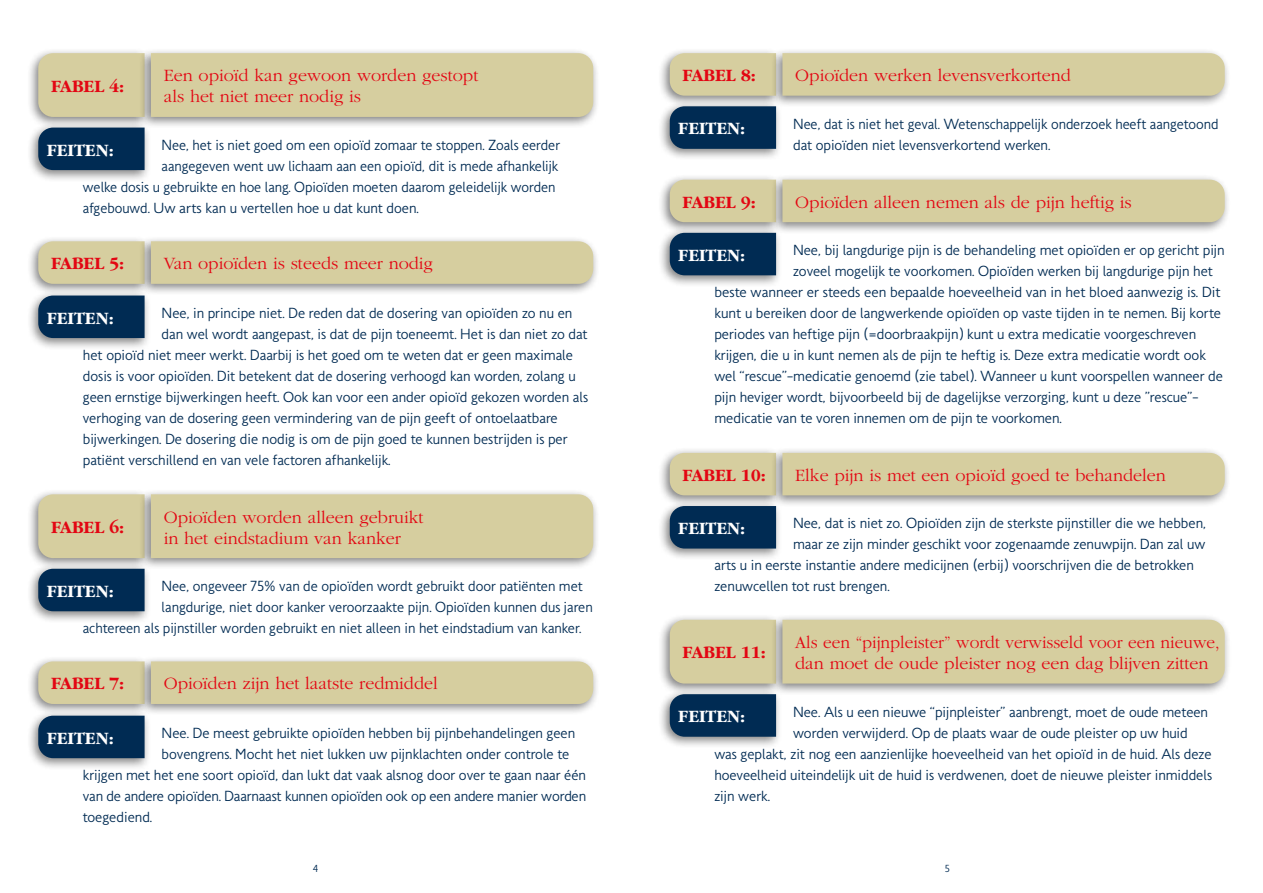
<style>
.page{position:relative;width:1263px;height:893px;background:#fff}
.page>*{position:absolute;margin:0;border:0;box-sizing:border-box;transform-origin:0 0}
.t1{font:300 18px/21px "Garamond";color:#e30613}
.t2{font:300 18px/21px "Garamond";color:#e30613;scale:.96 1}
.t3{font:700 18px "Garamond";color:#e30613}
.t4{font:700 18px "Garamond";color:#fff}
.t5{font:15px/21px "Nycomed Sans";color:#002b53}
.t6{font:10.5px "Nycomed Sans";color:#002b53}
</style>
<div class="page">
<div style="left:27px;top:47px;width:124px;height:82px;background:#000;opacity:.5"></div>
<div style="left:38px;top:53px;width:101px;height:64px;background:#d6ce9f"></div>
<div style="left:27px;top:122px;width:124px;height:60px;background:#000;opacity:.5"></div>
<div style="left:38px;top:128px;width:107px;height:42px;background:#002b53"></div>
<div style="left:139px;top:47px;width:461px;height:82px;background:#000;opacity:.5"></div>
<div style="left:151px;top:53px;width:442px;height:64px;background:#d6ce9f"></div>
<div style="left:27px;top:236px;width:124px;height:60px;background:#000;opacity:.5"></div>
<svg style="left:38px;top:241px;width:101px;height:43px;background:#d5cda0"></svg>
<div style="left:27px;top:656px;width:124px;height:60px;background:#000;opacity:.5"></div>
<div style="left:38px;top:661px;width:101px;height:43px;background:#d6ce9f"></div>
<div style="left:27px;top:489px;width:124px;height:82px;background:#000;opacity:.5"></div>
<div style="left:38px;top:494px;width:101px;height:64px;background:#d6ce9f"></div>
<div style="left:27px;top:290px;width:124px;height:60px;background:#000;opacity:.5"></div>
<div style="left:38px;top:296px;width:107px;height:42px;background:#002b53"></div>
<div style="left:27px;top:710px;width:124px;height:60px;background:#000;opacity:.5"></div>
<div style="left:38px;top:716px;width:107px;height:42px;background:#002b53"></div>
<div style="left:27px;top:563px;width:124px;height:60px;background:#000;opacity:.5"></div>
<div style="left:38px;top:569px;width:107px;height:42px;background:#002b53"></div>
<div style="left:139px;top:236px;width:461px;height:60px;background:#000;opacity:.5"></div>
<div style="left:151px;top:241px;width:442px;height:43px;background:#d6ce9f"></div>
<div style="left:139px;top:656px;width:461px;height:60px;background:#000;opacity:.5"></div>
<div style="left:151px;top:661px;width:442px;height:43px;background:#d6ce9f"></div>
<div style="left:139px;top:489px;width:461px;height:82px;background:#000;opacity:.5"></div>
<div style="left:151px;top:494px;width:442px;height:64px;background:#d6ce9f"></div>
<div style="left:658px;top:47px;width:124px;height:61px;background:#000;opacity:.5"></div>
<div style="left:670px;top:53px;width:101px;height:43px;background:#d6ce9f"></div>
<div style="left:658px;top:174px;width:124px;height:60px;background:#000;opacity:.5"></div>
<div style="left:670px;top:180px;width:101px;height:42px;background:#d6ce9f"></div>
<div style="left:658px;top:447px;width:124px;height:61px;background:#000;opacity:.5"></div>
<div style="left:670px;top:453px;width:101px;height:42px;background:#d6ce9f"></div>
<div style="left:658px;top:101px;width:124px;height:60px;background:#000;opacity:.5"></div>
<div style="left:670px;top:106px;width:106px;height:43px;background:#002b53"></div>
<div style="left:658px;top:227px;width:124px;height:61px;background:#000;opacity:.5"></div>
<div style="left:670px;top:233px;width:106px;height:42px;background:#002b53"></div>
<div style="left:658px;top:500px;width:124px;height:61px;background:#000;opacity:.5"></div>
<div style="left:670px;top:506px;width:106px;height:43px;background:#002b53"></div>
<div style="left:771px;top:47px;width:460px;height:61px;background:#000;opacity:.5"></div>
<div style="left:782px;top:53px;width:443px;height:43px;background:#d6ce9f"></div>
<div style="left:771px;top:174px;width:460px;height:60px;background:#000;opacity:.5"></div>
<div style="left:782px;top:180px;width:443px;height:42px;background:#d6ce9f"></div>
<div style="left:771px;top:447px;width:460px;height:61px;background:#000;opacity:.5"></div>
<div style="left:782px;top:453px;width:443px;height:42px;background:#d6ce9f"></div>
<div style="left:658px;top:614px;width:124px;height:82px;background:#000;opacity:.5"></div>
<div style="left:670px;top:620px;width:101px;height:64px;background:#d6ce9f"></div>
<div style="left:658px;top:688px;width:124px;height:61px;background:#000;opacity:.5"></div>
<div style="left:670px;top:694px;width:106px;height:43px;background:#002b53"></div>
<div style="left:771px;top:614px;width:460px;height:82px;background:#000;opacity:.5"></div>
<div style="left:782px;top:620px;width:443px;height:64px;background:#d6ce9f"></div>
<p class="t3" style="left:51px;top:76px;width:75px">FABEL 4:</p>
<p class="t1" style="left:164px;top:65px;width:316px">Een opioïd kan gewoon worden gestopt als het niet meer nodig is</p>
<p class="t5" style="left:162px;top:134px;width:400px">Nee, het is niet goed om een opioïd zomaar te stoppen. Zoals eerder</p>
<p class="t5" style="left:162px;top:155px;width:398px">aangegeven went uw lichaam aan een opioïd, dit is mede afhankelijk</p>
<p class="t5" style="left:83px;top:176px;width:474px">welke dosis u gebruikte en hoe lang. Opioïden moeten daarom geleidelijk worden</p>
<p class="t5" style="left:83px;top:197px;width:337px">afgebouwd. Uw arts kan u vertellen hoe u dat kunt doen.</p>
<p class="t4" style="left:47px;top:140px;width:68px">FEITEN:</p>
<p class="t3" style="left:51px;top:254px;width:75px">FABEL 5:</p>
<p class="t1" style="left:164px;top:253px;width:271px">Van opioïden is steeds meer nodig</p>
<p class="t5" style="left:162px;top:302px;width:412px">Nee, in principe niet. De reden dat de dosering van opioïden zo nu en</p>
<p class="t5" style="left:162px;top:323px;width:428px">dan wel wordt aangepast, is dat de pijn toeneemt. Het is dan niet zo dat</p>
<p class="t5" style="left:83px;top:344px;width:492px">het opioïd niet meer werkt. Daarbij is het goed om te weten dat er geen maximale</p>
<p class="t5" style="left:83px;top:365px;width:494px">dosis is voor opioïden. Dit betekent dat de dosering verhoogd kan worden, zolang u</p>
<p class="t5" style="left:83px;top:386px;width:507px">geen ernstige bijwerkingen heeft. Ook kan voor een ander opioïd gekozen worden als</p>
<p class="t5" style="left:83px;top:407px;width:476px">verhoging van de dosering geen vermindering van de pijn geeft of ontoelaatbare</p>
<p class="t5" style="left:83px;top:428px;width:486px">bijwerkingen. De dosering die nodig is om de pijn goed te kunnen bestrijden is per</p>
<p class="t5" style="left:83px;top:449px;width:309px">patiënt verschillend en van vele factoren afhankelijk.</p>
<p class="t4" style="left:47px;top:308px;width:68px">FEITEN:</p>
<p class="t3" style="left:51px;top:518px;width:75px">FABEL 6:</p>
<p class="t1" style="left:164px;top:507px;width:261px">Opioïden worden alleen gebruikt in het eindstadium van kanker</p>
<p class="t5" style="left:162px;top:575px;width:423px">Nee, ongeveer 75% van de opioïden wordt gebruikt door patiënten met</p>
<p class="t5" style="left:162px;top:596px;width:433px">langdurige, niet door kanker veroorzaakte pijn. Opioïden kunnen dus jaren</p>
<p class="t5" style="left:83px;top:617px;width:500px">achtereen als pijnstiller worden gebruikt en niet alleen in het eindstadium van kanker.</p>
<p class="t4" style="left:47px;top:581px;width:68px">FEITEN:</p>
<p class="t3" style="left:51px;top:674px;width:75px">FABEL 7:</p>
<p class="t1" style="left:164px;top:674px;width:276px">Opioïden zijn het laatste redmiddel</p>
<p class="t5" style="left:162px;top:722px;width:415px">Nee. De meest gebruikte opioïden hebben bij pijnbehandelingen geen</p>
<p class="t5" style="left:162px;top:743px;width:409px">bovengrens. Mocht het niet lukken uw pijnklachten onder controle te</p>
<p class="t5" style="left:83px;top:764px;width:505px">krijgen met het ene soort opioïd, dan lukt dat vaak alsnog door over te gaan naar één</p>
<p class="t5" style="left:83px;top:785px;width:505px">van de andere opioïden. Daarnaast kunnen opioïden ook op een andere manier worden</p>
<p class="t5" style="left:83px;top:806px;width:71px">toegediend.</p>
<p class="t4" style="left:47px;top:728px;width:68px">FEITEN:</p>
<p class="t3" style="left:682px;top:66px;width:75px">FABEL 8:</p>
<p class="t1" style="left:795px;top:65px;width:277px">Opioïden werken levensverkortend</p>
<p class="t4" style="left:678px;top:119px;width:68px">FEITEN:</p>
<p class="t5" style="left:793px;top:113px;width:427px">Nee, dat is niet het geval. Wetenschappelijk onderzoek heeft aangetoond dat opioïden niet levensverkortend werken.</p>
<p class="t3" style="left:682px;top:192px;width:75px">FABEL 9:</p>
<p class="t1" style="left:795px;top:192px;width:338px">Opioïden alleen nemen als de pijn heftig is</p>
<p class="t5" style="left:793px;top:239px;width:433px">Nee, bij langdurige pijn is de behandeling met opioïden er op gericht pijn</p>
<p class="t5" style="left:793px;top:260px;width:421px">zoveel mogelijk te voorkomen. Opioïden werken bij langdurige pijn het</p>
<p class="t5" style="left:714px;top:281px;width:508px">beste wanneer er steeds een bepaalde hoeveelheid van in het bloed aanwezig is. Dit</p>
<p class="t5" style="left:714px;top:302px;width:508px">kunt u bereiken door de langwerkende opioïden op vaste tijden in te nemen. Bij korte</p>
<p class="t5" style="left:714px;top:323px;width:483px">periodes van heftige pijn (=doorbraakpijn) kunt u extra medicatie voorgeschreven</p>
<p class="t5" style="left:714px;top:344px;width:493px">krijgen, die u in kunt nemen als de pijn te heftig is. Deze extra medicatie wordt ook</p>
<p class="t5" style="left:714px;top:365px;width:510px">wel “rescue”-medicatie genoemd (zie tabel). Wanneer u kunt voorspellen wanneer de</p>
<p class="t5" style="left:714px;top:386px;width:485px">pijn heviger wordt, bijvoorbeeld bij de dagelijkse verzorging, kunt u deze ”rescue”-</p>
<p class="t5" style="left:714px;top:407px;width:349px">medicatie van te voren innemen om de pijn te voorkomen.</p>
<p class="t4" style="left:678px;top:245px;width:68px">FEITEN:</p>
<p class="t3" style="left:682px;top:466px;width:85px">FABEL 10:</p>
<p class="t1" style="left:795px;top:465px;width:372px">Elke pijn is met een opioïd goed te behandelen</p>
<p class="t5" style="left:793px;top:512px;width:414px">Nee, dat is niet zo. Opioïden zijn de sterkste pijnstiller die we hebben,</p>
<p class="t5" style="left:793px;top:533px;width:414px">maar ze zijn minder geschikt voor zogenaamde zenuwpijn. Dan zal uw</p>
<p class="t5" style="left:714px;top:554px;width:481px">arts u in eerste instantie andere medicijnen (erbij) voorschrijven die de betrokken</p>
<p class="t5" style="left:714px;top:575px;width:177px">zenuwcellen tot rust brengen.</p>
<p class="t4" style="left:678px;top:519px;width:68px">FEITEN:</p>
<p class="t3" style="left:682px;top:643px;width:85px">FABEL 11:</p>
<p class="t2" style="left:795px;top:632px;width:444px">Als een “pijnpleister” wordt verwisseld voor een nieuwe, dan moet de oude pleister nog een dag blijven zitten</p>
<p class="t5" style="left:793px;top:701px;width:416px">Nee. Als u een nieuwe “pijnpleister” aanbrengt, moet de oude meteen</p>
<p class="t5" style="left:793px;top:722px;width:396px">worden verwijderd. Op de plaats waar de oude pleister op uw huid</p>
<p class="t5" style="left:714px;top:743px;width:499px">was geplakt, zit nog een aanzienlijke hoeveelheid van het opioïd in de huid. Als deze</p>
<p class="t5" style="left:714px;top:764px;width:499px">hoeveelheid uiteindelijk uit de huid is verdwenen, doet de nieuwe pleister inmiddels</p>
<p class="t5" style="left:714px;top:785px;width:57px">zijn werk.</p>
<p class="t4" style="left:678px;top:707px;width:68px">FEITEN:</p>
<p class="t6" style="left:313px;top:862px;width:7px">4</p>
<p class="t6" style="left:945px;top:862px;width:7px">5</p>
</div>
